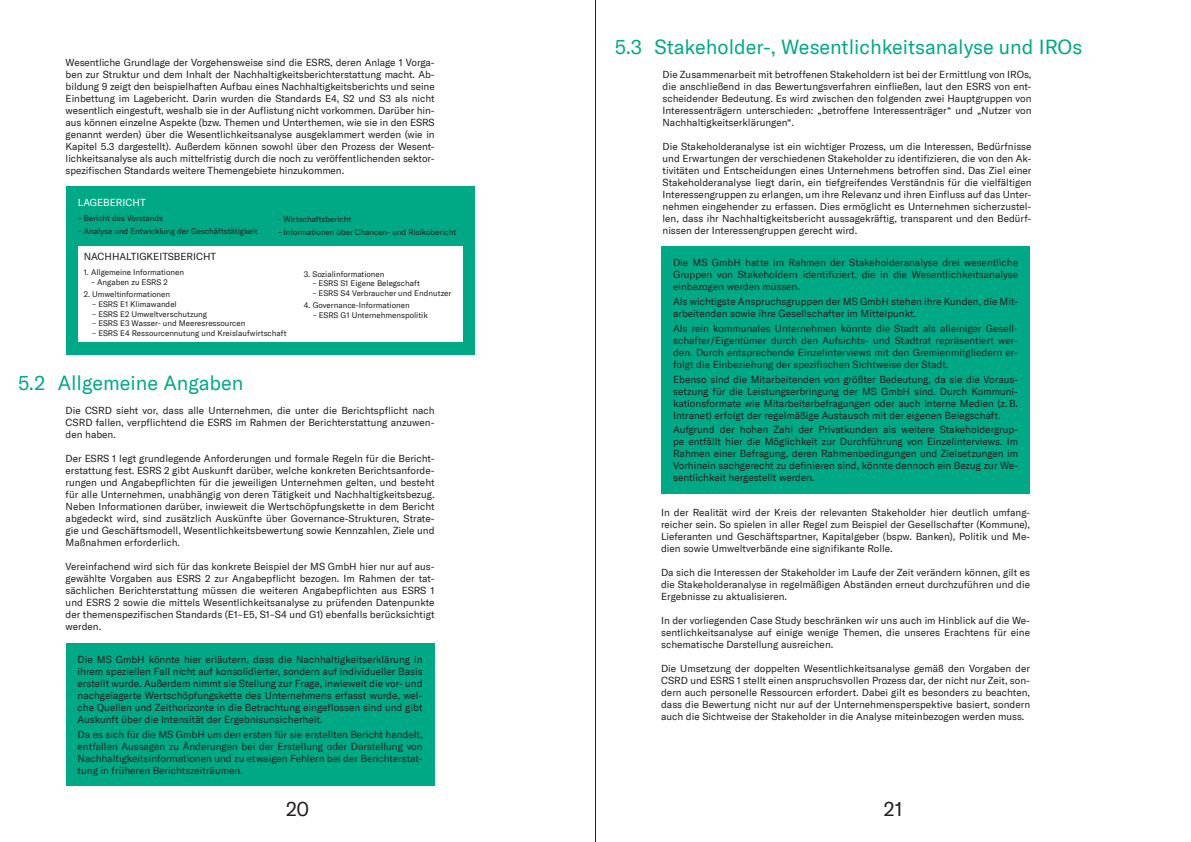
<style>
.page{position:relative;width:1191px;height:842px;background:#fff}
.page>*{position:absolute;margin:0;border:0;box-sizing:border-box;transform-origin:0 0}
.t1{font:20px "GT America";color:#00a985}
.t2{font:20px "GT America";color:#231f20}
.t3{font:10px/12px "GT America";color:#231f20;text-align:justify}
.t4{font:10px "GT America";color:#fff}
.t5{font:8px "GT America";color:#231f20}
</style>
<div class="page">
<div style="left:66px;top:643px;width:368px;height:143px;background:#00a985"></div>
<div style="left:661px;top:246px;width:369px;height:247px;background:#00a985"></div>
<div style="left:66px;top:186px;width:408px;height:168px;background:#00a985"></div>
<div style="left:78px;top:246px;width:384px;height:96px;background:#fff"></div>
<hr style="left:595px;top:0;width:1px;height:842px;background:#231f20">
<p class="t3" style="left:66px;top:56px;width:370px">Wesentliche Grundlage der Vorgehensweise sind die ESRS, deren Anlage 1 Vorga&shy;ben zur Struktur und dem Inhalt der Nachhaltigkeitsberichterstattung macht. Ab&shy;bildung 9 zeigt den beispielhaften Aufbau eines Nachhaltigkeitsberichts und seine Einbettung im Lagebericht. Darin wurden die Standards E4, S2 und S3 als nicht wesentlich eingestuft, weshalb sie in der Auflistung nicht vorkommen. Darüber hin&shy;aus können einzelne Aspekte (bzw. Themen und Unterthemen, wie sie in den ESRS genannt werden) über die Wesentlichkeitsanalyse ausgeklammert werden (wie in Kapitel 5.3 dargestellt). Außerdem können sowohl über den Prozess der Wesent&shy;lichkeitsanalyse als auch mittelfristig durch die noch zu veröffentlichenden sektor&shy;spezifischen Standards weitere Themengebiete hinzukommen.</p>
<p class="t4" style="left:78px;top:197px;width:69px">LAGEBERICHT</p>
<p class="t5" style="left:78px;top:214px;width:87px">– Bericht des Vorstands</p>
<p class="t5" style="left:78px;top:226px;width:181px">– Analyse und Entwicklung der Geschäftstätigkeit</p>
<p class="t3" style="left:84px;top:251px;width:134px">NACHHALTIGKEITSBERICHT</p>
<p class="t5" style="left:84px;top:268px;width:102px">1. Allgemeine Informationen</p>
<p class="t5" style="left:91px;top:277px;width:78px">– Angaben zu ESRS 2</p>
<p class="t5" style="left:84px;top:290px;width:88px">2. Umweltinformationen</p>
<p class="t5" style="left:92px;top:299px;width:86px">– ESRS E1 Klimawandel</p>
<p class="t5" style="left:92px;top:309px;width:116px">– ESRS E2 Umweltverschutzung</p>
<p class="t5" style="left:92px;top:319px;width:155px">– ESRS E3 Wasser- und Meeresressourcen</p>
<p class="t5" style="left:92px;top:328px;width:196px">– ESRS E4 Ressourcennutung und Kreislaufwirtschaft</p>
<p class="t5" style="left:277px;top:215px;width:75px">– Wirtschaftsbericht</p>
<p class="t5" style="left:277px;top:227px;width:180px">– Informationen über Chancen- und Risikobericht</p>
<p class="t5" style="left:304px;top:269px;width:82px">3. Sozialinformationen</p>
<p class="t5" style="left:312px;top:279px;width:109px">– ESRS S1 Eigene Belegschaft</p>
<p class="t5" style="left:312px;top:288px;width:140px">– ESRS S4 Verbraucher und Endnutzer</p>
<p class="t5" style="left:304px;top:301px;width:107px">4. Governance-Informationen</p>
<p class="t5" style="left:313px;top:310px;width:116px">– ESRS G1 Unternehmenspolitik</p>
<h1 class="t1" style="left:18px;top:371px;width:227px">5.2 Allgemeine Angaben</h1>
<p class="t3" style="left:66px;top:404px;width:370px">Die CSRD sieht vor, dass alle Unternehmen, die unter die Berichtspflicht nach CSRD fallen, verpflichtend die ESRS im Rahmen der Berichterstattung anzuwen&shy;den haben.</p>
<p class="t3" style="left:66px;top:452px;width:370px">Der ESRS 1 legt grundlegende Anforderungen und formale Regeln für die Bericht&shy;erstattung fest. ESRS 2 gibt Auskunft darüber, welche konkreten Berichtsanforde&shy;rungen und Angabepflichten für die jeweiligen Unternehmen gelten, und besteht für alle Unternehmen, unabhängig von deren Tätigkeit und Nachhaltigkeitsbezug.<br>Neben Informationen darüber, inwieweit die Wertschöpfungskette in dem Bericht abgedeckt wird, sind zusätzlich Auskünfte über Governance-Strukturen, Strate&shy;gie und Geschäftsmodell, Wesentlichkeitsbewertung sowie Kennzahlen, Ziele und Maßnahmen erforderlich.</p>
<p class="t3" style="left:66px;top:560px;width:370px">Vereinfachend wird sich für das konkrete Beispiel der MS GmbH hier nur auf aus&shy;gewählte Vorgaben aus ESRS 2 zur Angabepflicht bezogen. Im Rahmen der tat&shy;sächlichen Berichterstattung müssen die weiteren Angabepflichten aus ESRS 1 und ESRS 2 sowie die mittels Wesentlichkeitsanalyse zu prüfenden Datenpunkte der themenspezifischen Standards (E1–E5, S1–S4 und G1) ebenfalls berücksichtigt werden.</p>
<p class="t3" style="left:78px;top:654px;width:346px">Die MS GmbH könnte hier erläutern, dass die Nachhaltigkeitserklärung in ihrem speziellen Fall nicht auf konsolidierter, sondern auf individueller Basis erstellt wurde. Außerdem nimmt sie Stellung zur Frage, inwieweit die vor- und nachgelagerte Wertschöpfungskette des Unternehmens erfasst wurde, wel&shy;che Quellen und Zeithorizonte in die Betrachtung eingeflossen sind und gibt Auskunft über die Intensität der Ergebnisunsicherheit.</p>
<p class="t3" style="left:78px;top:728px;width:346px">Da es sich für die MS GmbH um den ersten für sie erstellten Bericht handelt, entfallen Aussagen zu Änderungen bei der Erstellung oder Darstellung von Nachhaltigkeitsinformationen und zu etwaigen Fehlern bei der Berichterstat&shy;tung in früheren Berichtszeiträumen.</p>
<h1 class="t1" style="left:615px;top:35px;width:469px">5.3 Stakeholder-, Wesentlichkeitsanalyse und IROs</h1>
<p class="t3" style="left:662px;top:68px;width:370px">Die Zusammenarbeit mit betroffenen Stakeholdern ist bei der Ermittlung von IROs, die anschließend in das Bewertungsverfahren einfließen, laut den ESRS von ent&shy;scheidender Bedeutung. Es wird zwischen den folgenden zwei Hauptgruppen von Interessenträgern unterschieden: „betroffene Interessenträger“ und „Nutzer von Nachhaltigkeitserklärungen“.</p>
<p class="t3" style="left:662px;top:140px;width:370px">Die Stakeholderanalyse ist ein wichtiger Prozess, um die Interessen, Bedürfnisse und Erwartungen der verschiedenen Stakeholder zu identifizieren, die von den Ak&shy;tivitäten und Entscheidungen eines Unternehmens betroffen sind. Das Ziel einer Stakeholderanalyse liegt darin, ein tiefgreifendes Verständnis für die vielfältigen Interessengruppen zu erlangen, um ihre Relevanz und ihren Einfluss auf das Unter&shy;nehmen eingehender zu erfassen. Dies ermöglicht es Unternehmen sicherzustel&shy;len, dass ihr Nachhaltigkeitsbericht aussagekräftig, transparent und den Bedürf&shy;nissen der Interessengruppen gerecht wird.</p>
<p class="t3" style="left:673px;top:256px;width:346px">Die MS GmbH hatte im Rahmen der Stakeholderanalyse drei wesentliche Gruppen von Stakeholdern identifiziert, die in die Wesentlichkeitsanalyse einbezogen werden müssen.</p>
<p class="t3" style="left:673px;top:295px;width:346px">Als wichtigste Anspruchsgruppen der MS GmbH stehen ihre Kunden, die Mit&shy;arbeitenden sowie ihre Gesellschafter im Mittelpunkt.</p>
<p class="t3" style="left:673px;top:322px;width:346px">Als rein kommunales Unternehmen könnte die Stadt als alleiniger Gesell&shy;schafter/Eigentümer durch den Aufsichts- und Stadtrat repräsentiert wer&shy;den. Durch entsprechende Einzelinterviews mit den Gremienmitgliedern er&shy;folgt die Einbeziehung der spezifischen Sichtweise der Stadt.</p>
<p class="t3" style="left:673px;top:373px;width:346px">Ebenso sind die Mitarbeitenden von größter Bedeutung, da sie die Voraus&shy;setzung für die Leistungserbringung der MS GmbH sind. Durch Kommuni&shy;kationsformate wie Mitarbeiterbefragungen oder auch interne Medien (z. B.<br>Intranet) erfolgt der regelmäßige Austausch mit der eigenen Belegschaft.</p>
<p class="t3" style="left:673px;top:424px;width:346px">Aufgrund der hohen Zahl der Privatkunden als weitere Stakeholdergrup&shy;pe entfällt hier die Möglichkeit zur Durchführung von Einzelinterviews. Im Rahmen einer Befragung, deren Rahmenbedingungen und Zielsetzungen im Vorhinein sachgerecht zu definieren sind, könnte dennoch ein Bezug zur We&shy;sentlichkeit hergestellt werden.</p>
<p class="t3" style="left:661px;top:506px;width:370px">In der Realität wird der Kreis der relevanten Stakeholder hier deutlich umfang&shy;reicher sein. So spielen in aller Regel zum Beispiel der Gesellschafter (Kommune), Lieferanten und Geschäftspartner, Kapitalgeber (bspw. Banken), Politik und Me&shy;dien sowie Umweltverbände eine signifikante Rolle.</p>
<p class="t3" style="left:661px;top:566px;width:370px">Da sich die Interessen der Stakeholder im Laufe der Zeit verändern können, gilt es die Stakeholderanalyse in regelmäßigen Abständen erneut durchzuführen und die Ergebnisse zu aktualisieren.</p>
<p class="t3" style="left:661px;top:614px;width:370px">In der vorliegenden Case Study beschränken wir uns auch im Hinblick auf die We&shy;sentlichkeitsanalyse auf einige wenige Themen, die unseres Erachtens für eine schematische Darstellung ausreichen.</p>
<p class="t3" style="left:661px;top:662px;width:370px">Die Umsetzung der doppelten Wesentlichkeitsanalyse gemäß den Vorgaben der CSRD und ESRS 1 stellt einen anspruchsvollen Prozess dar, der nicht nur Zeit, son&shy;dern auch personelle Ressourcen erfordert. Dabei gilt es besonders zu beachten, dass die Bewertung nicht nur auf der Unternehmensperspektive basiert, sondern auch die Sichtweise der Stakeholder in die Analyse miteinbezogen werden muss.</p>
<h1 class="t2" style="left:286px;top:797px;width:25px">20</h1>
<h1 class="t2" style="left:884px;top:797px;width:20px">21</h1>
</div>
